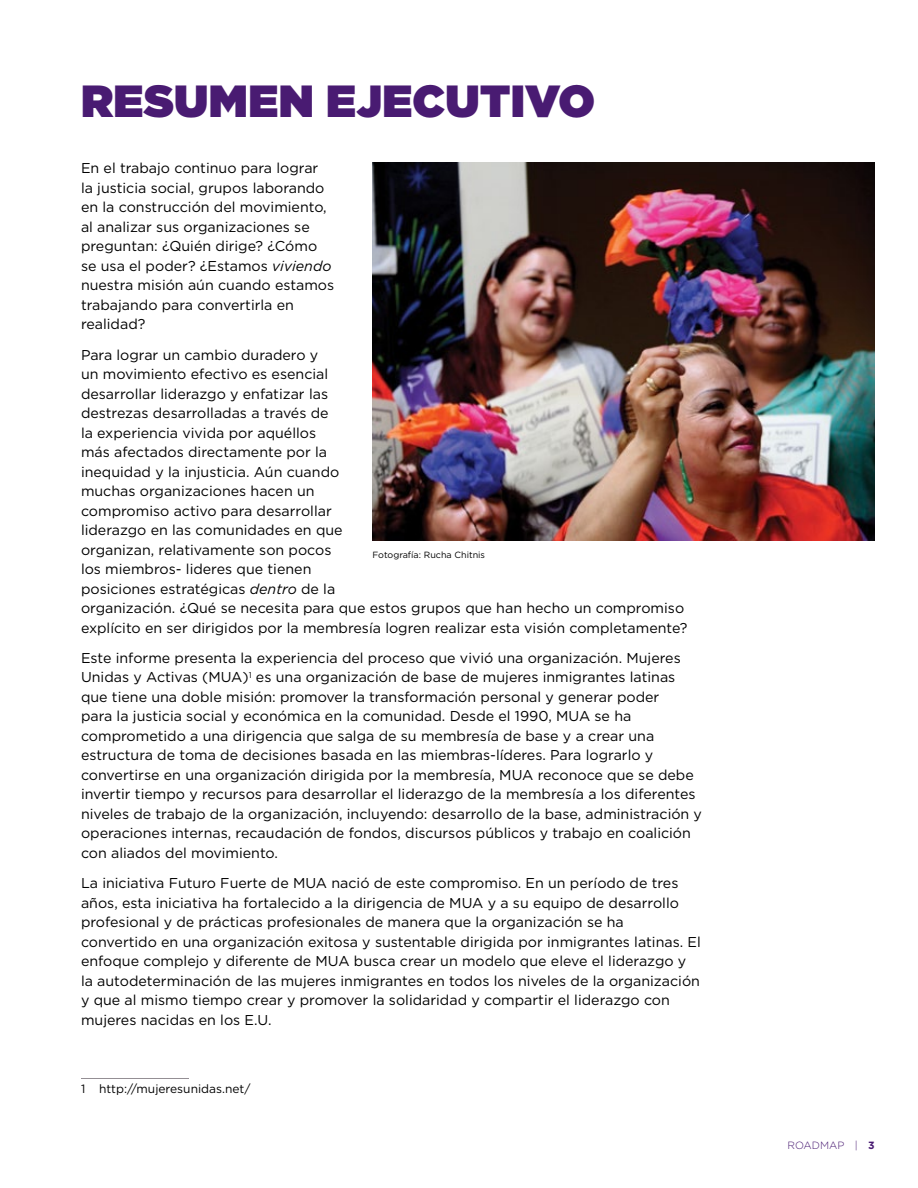
<style>
.page{position:relative;width:918px;height:1188px;background:#fff}
.page>*{position:absolute;margin:0;border:0;box-sizing:border-box;transform-origin:0 0}
.t1{font:900 45px "Gotham";letter-spacing:.01em;color:#491b72}
.t2{font:14.25px/19.5px "Gotham";color:#000}
.t3{font:12px "Gotham";color:#000}
.t4{font:300 10.5px "Gotham";color:#491b72}
.t5{font:9px "Gotham";color:#000}
.s1{font-style:italic}
.s2{font-weight:700}
</style>
<div class="page">
<hr style="left:81px;top:1078px;width:108px;height:1px;background:#948f94">
<img style="left:372px;top:162px;width:503px;height:378px">
<h1 class="t1" style="left:81px;top:69px;width:516px">RESUMEN EJECUTIVO</h1>
<p class="t2" style="left:81px;top:158px;width:255px">En el trabajo continuo para lograr<br>la justicia social, grupos laborando en la construcción del movimiento, al analizar sus organizaciones se preguntan: ¿Quién dirige? ¿Cómo se usa el poder? ¿Estamos <span class="s1">viviendo </span>nuestra misión aún cuando estamos trabajando para convertirla en realidad?</p>
<p class="t2" style="left:81px;top:345px;width:608px">Para lograr un cambio duradero y<br>un movimiento efectivo es esencial<br>desarrollar liderazgo y enfatizar las<br>destrezas desarrolladas a través de<br>la experiencia vivida por aquéllos<br>más afectados directamente por la<br>inequidad y la injusticia. Aún cuando<br>muchas organizaciones hacen un<br>compromiso activo para desarrollar<br>liderazgo en las comunidades en que<br>organizan, relativamente son pocos<br>los miembros- lideres que tienen<br>posiciones estratégicas <span class="s1">dentro</span> de la<br>organización. ¿Qué se necesita para que estos grupos que han hecho un compromiso explícito en ser dirigidos por la membresía logren realizar esta visión completamente?</p>
<p class="t2" style="left:81px;top:648px;width:623px">Este informe presenta la experiencia del proceso que vivió una organización. Mujeres Unidas y Activas (MUA)<sup>1</sup> es una organización de base de mujeres inmigrantes latinas que tiene una doble misión: promover la transformación personal y generar poder<br>para la justicia social y económica en la comunidad. Desde el 1990, MUA se ha comprometido a una dirigencia que salga de su membresía de base y a crear una estructura de toma de decisiones basada en las miembras-líderes. Para lograrlo y convertirse en una organización dirigida por la membresía, MUA reconoce que se debe invertir tiempo y recursos para desarrollar el liderazgo de la membresía a los diferentes niveles de trabajo de la organización, incluyendo: desarrollo de la base, administración y operaciones internas, recaudación de fondos, discursos públicos y trabajo en coalición con aliados del movimiento.</p>
<p class="t2" style="left:81px;top:873px;width:621px">La iniciativa Futuro Fuerte de MUA nació de este compromiso. En un período de tres años, esta iniciativa ha fortalecido a la dirigencia de MUA y a su equipo de desarrollo profesional y de prácticas profesionales de manera que la organización se ha convertido en una organización exitosa y sustentable dirigida por inmigrantes latinas. El enfoque complejo y diferente de MUA busca crear un modelo que eleve el liderazgo y la autodeterminación de las mujeres inmigrantes en todos los niveles de la organización y que al mismo tiempo crear y promover la solidaridad y compartir el liderazgo con mujeres nacidas en los E.U.</p>
<p class="t5" style="left:372px;top:549px;width:114px">Fotografía: Rucha Chitnis</p>
<p class="t3" style="left:81px;top:1082px;width:171px">1 http://mujeresunidas.net/</p>
<p class="t4" style="left:787px;top:1138px;width:89px">ROADMAP | <span class="s2">3</span></p>
</div>
